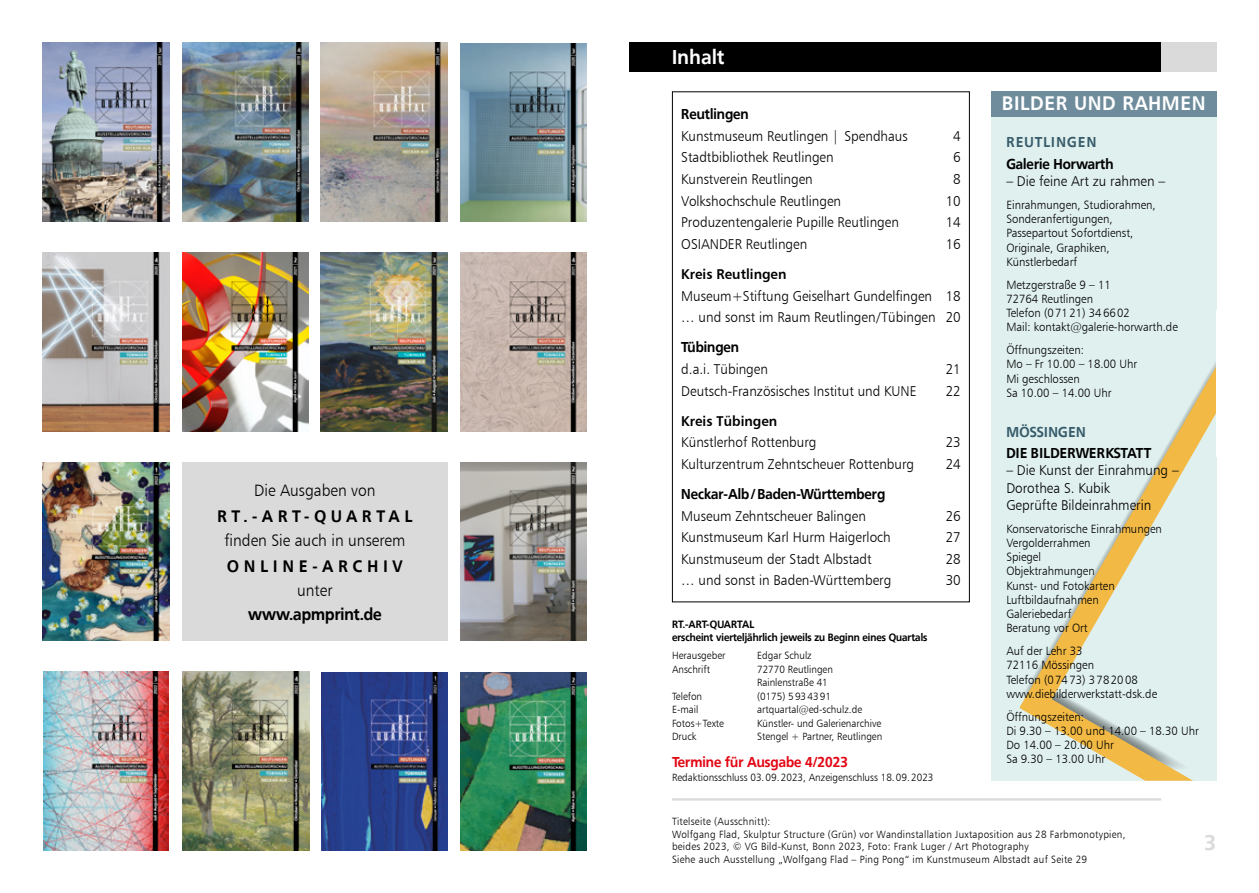
<style>
.page{position:relative;width:1259px;height:893px;background:#fff}
.page>*{position:absolute;margin:0;border:0;box-sizing:border-box;transform-origin:0 0}
.t1{font:700 21px "Frutiger BSK";color:#dadada}
.t2{font:19.8px "Humanist 777 BT Bold B";letter-spacing:.03em;color:#fff;scale:.95 1}
.t3{font:700 19.8px "Frutiger BSK";letter-spacing:.025em;color:#fff;scale:.95 1}
.t4{font:16.5px "Humanist 777 BT Light B";color:#000;scale:.95 1}
.t5{font:700 16.5px "Frutiger BSK";letter-spacing:.3em;color:#000;scale:.95 1}
.t6{font:700 16.5px "Frutiger BSK";color:#000;scale:.95 1}
.t7{font:700 16.5px "Frutiger BSK";letter-spacing:.32em;color:#000;scale:.95 1}
.t8{font:14.25px/17.2px "Humanist 777 BT Light B";color:#000;scale:.95 1}
.t9{font:700 14.25px "Frutiger BSK";color:#000;scale:.95 1}
.t10{font:14.25px "Humanist 777 BT Bold B";color:#000;scale:.95 1}
.t11{font:700 14.25px "Frutiger BSK";color:#e30613;scale:.95 1}
.t12{font:700 14.25px "Frutiger BSK";letter-spacing:.02em;color:#000;scale:.95 1}
.t13{font:700 14.25px "Frutiger BSK";letter-spacing:.11em;color:#385c6b;scale:.95 1}
.t14{font:700 14.25px "Frutiger BSK";letter-spacing:.02em;color:#385c6b;scale:.95 1}
.t15{font:12px/14.2px "Humanist 777 BT Light B";color:#000;scale:.95 1}
.t16{font:10.5px/12.8px "Humanist 777 BT Light B";letter-spacing:.01em;color:#000;scale:.95 1}
.t17{font:700 10.5px/13.5px "Frutiger BSK";color:#000;scale:.95 1}
</style>
<div class="page">
<hr style="left:672px;top:798px;width:489px;height:2px;background:#dadada">
<div style="left:629px;top:43px;width:532px;height:29px;background:#000"></div>
<div style="left:1161px;top:43px;width:55px;height:29px;background:#dadada"></div>
<div style="left:672px;top:91px;width:297px;height:511px;border:1px solid #000"></div>
<div style="left:991px;top:94px;width:225px;height:687px;background:#e0f0ef"></div>
<svg style="left:1034px;top:362px;width:183px;height:357px"></svg>
<svg style="left:1019px;top:676px;width:175px;height:105px"></svg>
<div style="left:991px;top:91px;width:225px;height:26px;background:#6e8c9b"></div>
<div style="left:1216px;top:310px;width:26px;height:147px;background:#fff"></div>
<div style="left:182px;top:462px;width:266px;height:179px;background:#dadada"></div>
<img style="left:43px;top:43px;width:126px;height:179px">
<img style="left:182px;top:43px;width:126px;height:179px">
<img style="left:321px;top:43px;width:126px;height:179px">
<img style="left:460px;top:43px;width:127px;height:179px">
<img style="left:43px;top:253px;width:126px;height:178px">
<img style="left:182px;top:253px;width:126px;height:178px">
<img style="left:321px;top:253px;width:126px;height:178px">
<img style="left:460px;top:253px;width:127px;height:178px">
<img style="left:43px;top:462px;width:126px;height:179px">
<img style="left:460px;top:462px;width:127px;height:179px">
<img style="left:43px;top:672px;width:126px;height:178px">
<img style="left:182px;top:672px;width:127px;height:178px">
<img style="left:321px;top:672px;width:127px;height:179px">
<img style="left:460px;top:672px;width:127px;height:178px">
<p class="t4" style="left:254px;top:480px;width:129px">Die Ausgaben von</p>
<p class="t5" style="left:217px;top:506px;width:207px">RT.-ART-QUARTAL</p>
<p class="t4" style="left:224px;top:530px;width:192px">finden Sie auch in unserem</p>
<p class="t7" style="left:227px;top:556px;width:186px">ONLINE-ARCHIV</p>
<p class="t4" style="left:297px;top:580px;width:39px">unter</p>
<p class="t6" style="left:248px;top:604px;width:142px">www.apmprint.de</p>
<h2 class="t3" style="left:672px;top:45px;width:57px">Inhalt</h2>
<h2 class="t2" style="left:1002px;top:91px;width:216px">BILDER UND RAHMEN</h2>
<p class="t13" style="left:1006px;top:134px;width:96px">REUTLINGEN</p>
<p class="t9" style="left:1006px;top:155px;width:114px">Galerie Horwarth</p>
<p class="t8" style="left:1006px;top:172px;width:169px">– Die feine Art zu rahmen –</p>
<p class="t15" style="left:1006px;top:197px;width:159px">Einrahmungen, Studiorahmen,<br>Sonderanfertigungen,<br>Passepartout Sofortdienst,<br>Originale, Graphiken,<br>Künstlerbedarf</p>
<p class="t15" style="left:1006px;top:277px;width:182px">Metzgerstraße 9 – 11<br>72764 Reutlingen<br>Telefon (07121) 346602<br>Mail: kontakt@galerie-horwarth.de</p>
<p class="t15" style="left:1006px;top:343px;width:139px">Öffnungszeiten:<br>Mo – Fr 10.00 – 18.00 Uhr<br>Mi geschlossen<br>Sa 10.00 – 14.00 Uhr</p>
<p class="t9" style="left:681px;top:106px;width:72px">Reutlingen</p>
<p class="t8" style="left:681px;top:127px;width:240px">Kunstmuseum Reutlingen | Spendhaus</p>
<p class="t8" style="left:953px;top:127px;width:9px">4</p>
<p class="t8" style="left:681px;top:149px;width:162px">Stadtbibliothek Reutlingen</p>
<p class="t8" style="left:953px;top:149px;width:9px">6</p>
<p class="t8" style="left:681px;top:170px;width:140px">Kunstverein Reutlingen</p>
<p class="t8" style="left:953px;top:170px;width:9px">8</p>
<p class="t8" style="left:681px;top:192px;width:170px">Volkshochschule Reutlingen</p>
<p class="t8" style="left:945px;top:192px;width:17px">10</p>
<p class="t8" style="left:681px;top:213px;width:231px">Produzentengalerie Pupille Reutlingen</p>
<p class="t8" style="left:945px;top:213px;width:17px">14</p>
<p class="t8" style="left:681px;top:235px;width:134px">OSIANDER Reutlingen</p>
<p class="t8" style="left:945px;top:235px;width:17px">16</p>
<p class="t10" style="left:681px;top:265px;width:112px">Kreis Reutlingen</p>
<p class="t8" style="left:681px;top:285px;width:296px;line-height:21.6px">Museum+Stiftung Geiselhart Gundelfingen 18 … und sonst im Raum Reutlingen/Tübingen 20</p>
<p class="t9" style="left:681px;top:339px;width:62px">Tübingen</p>
<p class="t8" style="left:681px;top:360px;width:93px">d.a.i. Tübingen</p>
<p class="t8" style="left:945px;top:360px;width:17px">21</p>
<p class="t8" style="left:681px;top:382px;width:249px">Deutsch-Französisches Institut und KUNE</p>
<p class="t8" style="left:945px;top:382px;width:17px">22</p>
<p class="t10" style="left:681px;top:412px;width:103px">Kreis Tübingen</p>
<p class="t8" style="left:681px;top:433px;width:144px">Künstlerhof Rottenburg</p>
<p class="t8" style="left:945px;top:433px;width:17px">23</p>
<p class="t8" style="left:681px;top:455px;width:247px">Kulturzentrum Zehntscheuer Rottenburg</p>
<p class="t8" style="left:945px;top:455px;width:17px">24</p>
<p class="t9" style="left:681px;top:485px;width:216px">Neckar-Alb/Baden-Württemberg</p>
<p class="t8" style="left:681px;top:507px;width:196px">Museum Zehntscheuer Balingen</p>
<p class="t8" style="left:945px;top:507px;width:17px">26</p>
<p class="t8" style="left:681px;top:528px;width:222px">Kunstmuseum Karl Hurm Haigerloch</p>
<p class="t8" style="left:945px;top:528px;width:17px">27</p>
<p class="t8" style="left:681px;top:550px;width:202px">Kunstmuseum der Stadt Albstadt</p>
<p class="t8" style="left:945px;top:550px;width:17px">28</p>
<p class="t8" style="left:681px;top:572px;width:223px">… und sonst in Baden-Württemberg</p>
<p class="t8" style="left:945px;top:572px;width:17px">30</p>
<p class="t17" style="left:672px;top:618px;width:270px">RT.-ART-QUARTAL<br>erscheint vierteljährlich jeweils zu Beginn eines Quartals</p>
<p class="t16" style="left:672px;top:649px;width:58px">Herausgeber</p>
<p class="t16" style="left:757px;top:649px;width:59px">Edgar Schulz</p>
<p class="t16" style="left:672px;top:662px;width:42px">Anschrift</p>
<p class="t16" style="left:757px;top:662px;width:81px;line-height:13.5px">72770 Reutlingen<br>Rainlenstraße 41</p>
<p class="t16" style="left:672px;top:689px;width:33px">Telefon</p>
<p class="t16" style="left:757px;top:689px;width:79px">(0175) 5934391</p>
<p class="t16" style="left:672px;top:703px;width:29px">E-mail</p>
<p class="t16" style="left:757px;top:703px;width:112px">artquartal@ed-schulz.de</p>
<p class="t16" style="left:672px;top:716px;width:56px">Fotos+Texte</p>
<p class="t16" style="left:757px;top:716px;width:132px">Künstler- und Galerienarchive</p>
<p class="t16" style="left:672px;top:730px;width:27px">Druck</p>
<p class="t16" style="left:757px;top:730px;width:133px">Stengel + Partner, Reutlingen</p>
<p class="t11" style="left:672px;top:754px;width:187px">Termine für Ausgabe 4/2023</p>
<p class="t16" style="left:672px;top:770px;width:277px">Redaktionsschluss 03.09.2023, Anzeigenschluss 18.09.2023</p>
<p class="t16" style="left:672px;top:815px;width:479px">Titelseite (Ausschnitt):<br>Wolfgang Flad, Skulptur Structure (Grün) vor Wandinstallation Juxtaposition aus 28 Farbmonotypien, beides 2023, © VG Bild-Kunst, Bonn 2023, Foto: Frank Luger / Art Photography<br>Siehe auch Ausstellung „Wolfgang Flad – Ping Pong“ im Kunstmuseum Albstadt auf Seite 29</p>
<p class="t14" style="left:1006px;top:423px;width:85px">MÖSSINGEN</p>
<p class="t12" style="left:1006px;top:444px;width:154px">DIE BILDERWERKSTATT</p>
<p class="t8" style="left:1006px;top:461px;width:183px">– Die Kunst der Einrahmung –<br>Dorothea S. Kubik<br>Geprüfte Bildeinrahmerin</p>
<p class="t15" style="left:1006px;top:521px;width:165px">Konservatorische Einrahmungen<br>Vergolderrahmen<br>Spiegel<br>Objektrahmungen<br>Kunst- und Fotokarten<br>Luftbildaufnahmen<br>Galeriebedarf<br>Beratung vor Ort</p>
<p class="t15" style="left:1006px;top:643px;width:160px">Auf der Lehr 33<br>72116 Mössingen<br>Telefon (07473) 3782008 www.diebilderwerkstatt-dsk.de</p>
<p class="t15" style="left:1006px;top:709px;width:204px">Öffnungszeiten:<br>Di 9.30 – 13.00 und 14.00 – 18.30 Uhr<br>Do 14.00 – 20.00 Uhr<br>Sa 9.30 – 13.00 Uhr</p>
<h1 class="t1" style="left:1204px;top:830px;width:13px">3</h1>
</div>
